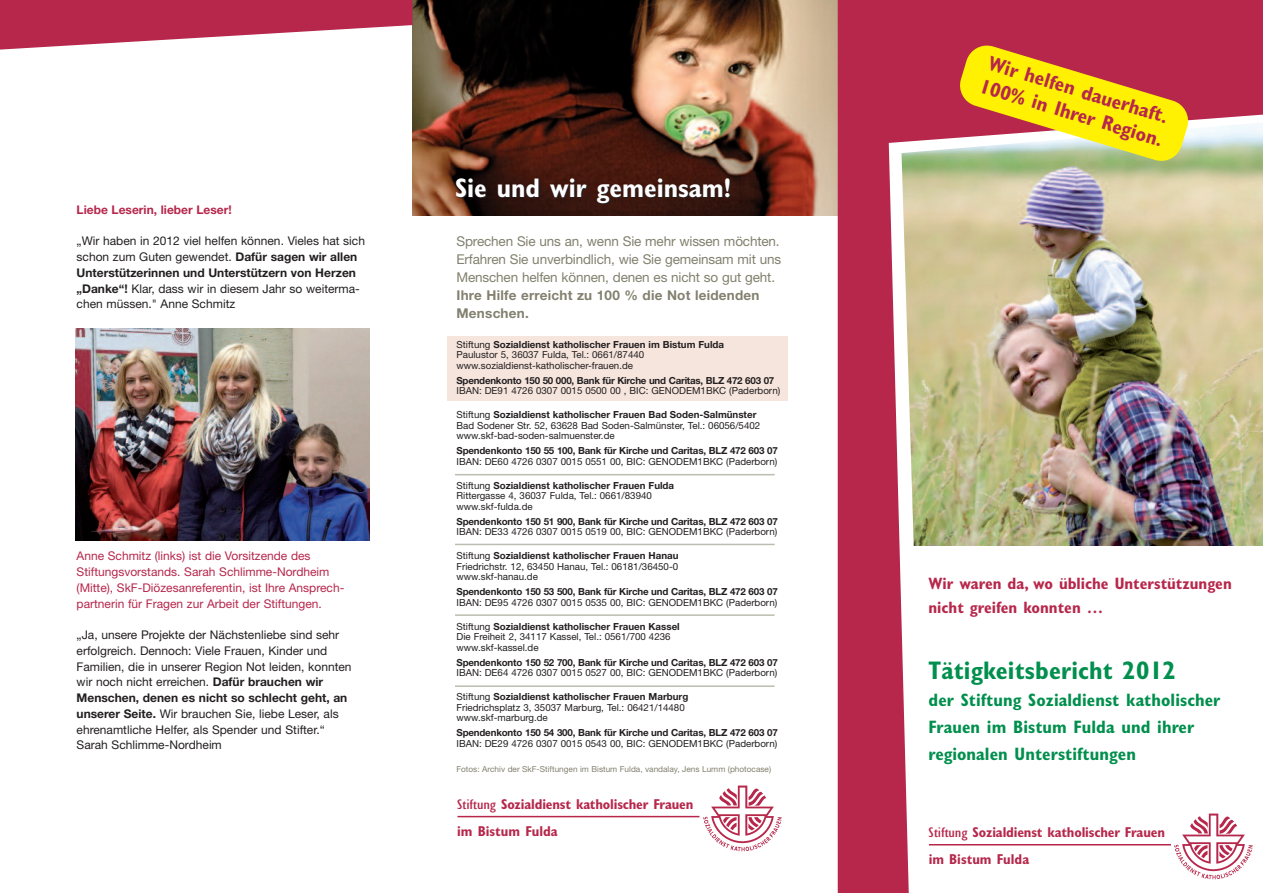
<style>
.page{position:relative;width:1263px;height:893px;background:#fff}
.page>*{position:absolute;margin:0;border:0;box-sizing:border-box;transform-origin:0 0}
.t1{font:700 condensed 27px "Gill Sans";color:#fff}
.t2{font:700 condensed 25.5px "Gill Sans";letter-spacing:.005em;color:#008f4d}
.t3{font:700 condensed 20.4px/23.9px "Gill Sans";color:#b6274b}
.t4{font:700 condensed 18px/27px "Gill Sans";letter-spacing:.005em;color:#008f4d}
.t5{font:700 condensed 16.5px/24px "Gill Sans";color:#b6274b}
.t6{font:700 condensed 14.25px/26.7px "Gill Sans";letter-spacing:-.01em;color:#b6274b}
.t7{font:13.5px/18px "Helvetica Neue";letter-spacing:-.01em;color:#82806e}
.t8{font:700 13.5px/18px "Helvetica Neue";letter-spacing:.015em;color:#82806e}
.t9{font:12px/15.8px "Helvetica Neue";color:#231f20}
.t10{font:12px/15.8px "Helvetica Neue";color:#b6274b}
.t11{font:700 12px "Helvetica Neue";color:#b6274b}
.t12{font:9.75px/10.5px "Helvetica Neue";color:#231f20}
.t13{font:700 9.75px "Helvetica Neue";letter-spacing:-.015em;color:#231f20}
.t14{font:8.25px "Helvetica Neue";color:#82806e}
.s1{font-weight:700}
.s2{font-weight:400}
</style>
<div class="page">
<div style="left:447px;top:336px;width:341px;height:65px;background:#f5e5dd"></div>
<img style="left:412px;top:0;width:426px;height:216px">
<div style="left:861px;top:0;width:402px;height:893px;background:#b6274b"></div>
<svg style="left:0;top:0;width:412px;height:50px"></svg>
<div style="left:838px;top:0;width:23px;height:893px;background:#b6274b"></div>
<hr style="left:455px;top:474px;width:320px;height:1px;background:#bcbcb0">
<hr style="left:455px;top:544px;width:320px;height:1px;background:#bcbcb0">
<hr style="left:455px;top:614px;width:320px;height:2px;background:#bcbcb0">
<hr style="left:455px;top:685px;width:320px;height:2px;background:#bcbcb0">
<img style="left:889px;top:113px;width:374px;height:780px">
<img style="left:697px;top:785px;width:85px;height:67px">
<hr style="left:457px;top:816px;width:242px;height:1px;background:#b6274b">
<svg style="left:957px;top:43px;width:233px;height:120px;background:#dcaa3a"></svg>
<img style="left:75px;top:328px;width:295px;height:212px">
<p class="t11" style="left:77px;top:205px;width:157px">Liebe Leserin, lieber Leser!</p>
<p class="t9" style="left:77px;top:234px;width:290px">„Wir haben in 2012 viel helfen können. Vieles hat sich schon zum Guten gewendet. <span class="s1">Dafür sagen wir allen Unterstützerinnen und Unterstützern von Herzen „Danke“!</span> Klar, dass wir in diesem Jahr so weiterma&shy;chen müssen." Anne Schmitz</p>
<p class="t10" style="left:77px;top:549px;width:269px">Anne Schmitz (links) ist die Vorsitzende des Stiftungsvorstands. Sarah Schlimme-Nordheim (Mitte), SkF-Diözesanreferentin, ist Ihre Ansprech&shy;partnerin für Fragen zur Arbeit der Stiftungen.</p>
<p class="t9" style="left:77px;top:628px;width:277px">„Ja, unsere Projekte der Nächstenliebe sind sehr erfolgreich. Dennoch: Viele Frauen, Kinder und Familien, die in unserer Region Not leiden, konnten wir noch nicht erreichen. <span class="s1">Dafür brauchen wir Menschen, denen es nicht so schlecht geht, an unserer Seite.</span> Wir brauchen Sie, liebe Leser, als ehrenamtliche Helfer, als Spender und Stifter.“ Sarah Schlimme-Nordheim</p>
<h1 class="t1" style="left:455px;top:178px;width:277px">Sie und wir gemeinsam!</h1>
<h3 class="t7" style="left:456px;top:233px;width:326px">Sprechen Sie uns an, wenn Sie mehr wissen möchten.<br>Erfahren Sie unverbindlich, wie Sie gemeinsam mit uns<br>Menschen helfen können, denen es nicht so gut geht.</h3>
<h3 class="t8" style="left:456px;top:287px;width:305px">Ihre Hilfe erreicht zu 100 % die Not leidenden<br>Menschen.</h3>
<p class="t12" style="left:456px;top:340px;width:269px">Stiftung <span class="s1">Sozialdienst katholischer Frauen im Bistum Fulda<br></span>Paulustor 5, 36037 Fulda, Tel.: 0661/87440 www.sozialdienst-katholischer-frauen.de</p>
<p class="t13" style="left:456px;top:377px;width:319px">Spendenkonto 150 50 000, Bank für Kirche und Caritas, BLZ 472 603 07</p>
<p class="t12" style="left:456px;top:387px;width:325px">IBAN: DE91 4726 0307 0015 0500 00 , BIC: GENODEM1BKC (Paderborn)</p>
<p class="t12" style="left:456px;top:411px;width:305px">Stiftung <span class="s1">Sozialdienst katholischer Frauen Bad Soden-Salmünster<br></span>Bad Sodener Str. 52, 63628 Bad Soden-Salmünster, Tel.: 06056/5402 www.skf-bad-soden-salmuenster.de</p>
<p class="t13" style="left:456px;top:447px;width:323px">Spendenkonto 150 55 100, Bank für Kirche und Caritas, BLZ 472 603 07</p>
<p class="t12" style="left:456px;top:457px;width:322px">IBAN: DE60 4726 0307 0015 0551 00, BIC: GENODEM1BKC (Paderborn)</p>
<p class="t12" style="left:456px;top:481px;width:219px">Stiftung <span class="s1">Sozialdienst katholischer Frauen Fulda<br></span>Rittergasse 4, 36037 Fulda, Tel.: 0661/83940 www.skf-fulda.de</p>
<p class="t13" style="left:456px;top:518px;width:323px">Spendenkonto 150 51 900, Bank für Kirche und Caritas, BLZ 472 603 07</p>
<p class="t12" style="left:456px;top:528px;width:322px">IBAN: DE33 4726 0307 0015 0519 00, BIC: GENODEM1BKC (Paderborn)</p>
<p class="t12" style="left:456px;top:552px;width:224px;text-align:justify">Stiftung <span class="s1">Sozialdienst katholischer Frauen Hanau </span>Friedrichstr. 12, 63450 Hanau, Tel.: 06181/36450-0 www.skf-hanau.de</p>
<p class="t13" style="left:456px;top:588px;width:323px">Spendenkonto 150 53 500, Bank für Kirche und Caritas, BLZ 472 603 07</p>
<p class="t12" style="left:456px;top:598px;width:322px">IBAN: DE95 4726 0307 0015 0535 00, BIC: GENODEM1BKC (Paderborn)</p>
<p class="t12" style="left:456px;top:622px;width:225px">Stiftung <span class="s1">Sozialdienst katholischer Frauen Kassel<br></span>Die Freiheit 2, 34117 Kassel, Tel.: 0561/700 4236 www.skf-kassel.de</p>
<p class="t13" style="left:456px;top:659px;width:323px">Spendenkonto 150 52 700, Bank für Kirche und Caritas, BLZ 472 603 07</p>
<p class="t12" style="left:456px;top:669px;width:322px">IBAN: DE64 4726 0307 0015 0527 00, BIC: GENODEM1BKC (Paderborn)</p>
<p class="t12" style="left:456px;top:693px;width:233px">Stiftung <span class="s1">Sozialdienst katholischer Frauen Marburg<br></span>Friedrichsplatz 3, 35037 Marburg, Tel.: 06421/14480 www.skf-marburg.de</p>
<p class="t13" style="left:456px;top:729px;width:323px">Spendenkonto 150 54 300, Bank für Kirche und Caritas, BLZ 472 603 07</p>
<p class="t12" style="left:456px;top:739px;width:322px">IBAN: DE29 4726 0307 0015 0543 00, BIC: GENODEM1BKC (Paderborn)</p>
<p class="t14" style="left:456px;top:766px;width:316px">Fotos: Archiv der SkF-Stiftungen im Bistum Fulda, vandalay, Jens Lumm (photocase)</p>
<h3 class="t6" style="left:457px;top:792px;width:238px"><span class="s2">Stiftung</span> Sozialdienst katholischer Frauen im Bistum Fulda</h3>
<h3 class="t3" style="left:990px;top:52px;width:192px;rotate:17deg">Wir helfen dauerhaft.<br>100% in Ihrer Region.</h3>
<h3 class="t5" style="left:928px;top:573px;width:305px">Wir waren da, wo übliche Unterstützungen nicht greifen konnten …</h3>
<h2 class="t2" style="left:928px;top:661px;width:249px">Tätigkeitsbericht 2012</h2>
<h3 class="t4" style="left:928px;top:688px;width:293px">der Stiftung Sozialdienst katholischer<br>Frauen im Bistum Fulda und ihrer regionalen Unterstiftungen</h3>
<h3 class="t6" style="left:929px;top:820px;width:238px"><span class="s2">Stiftung</span> Sozialdienst katholischer Frauen im Bistum Fulda</h3>
</div>
